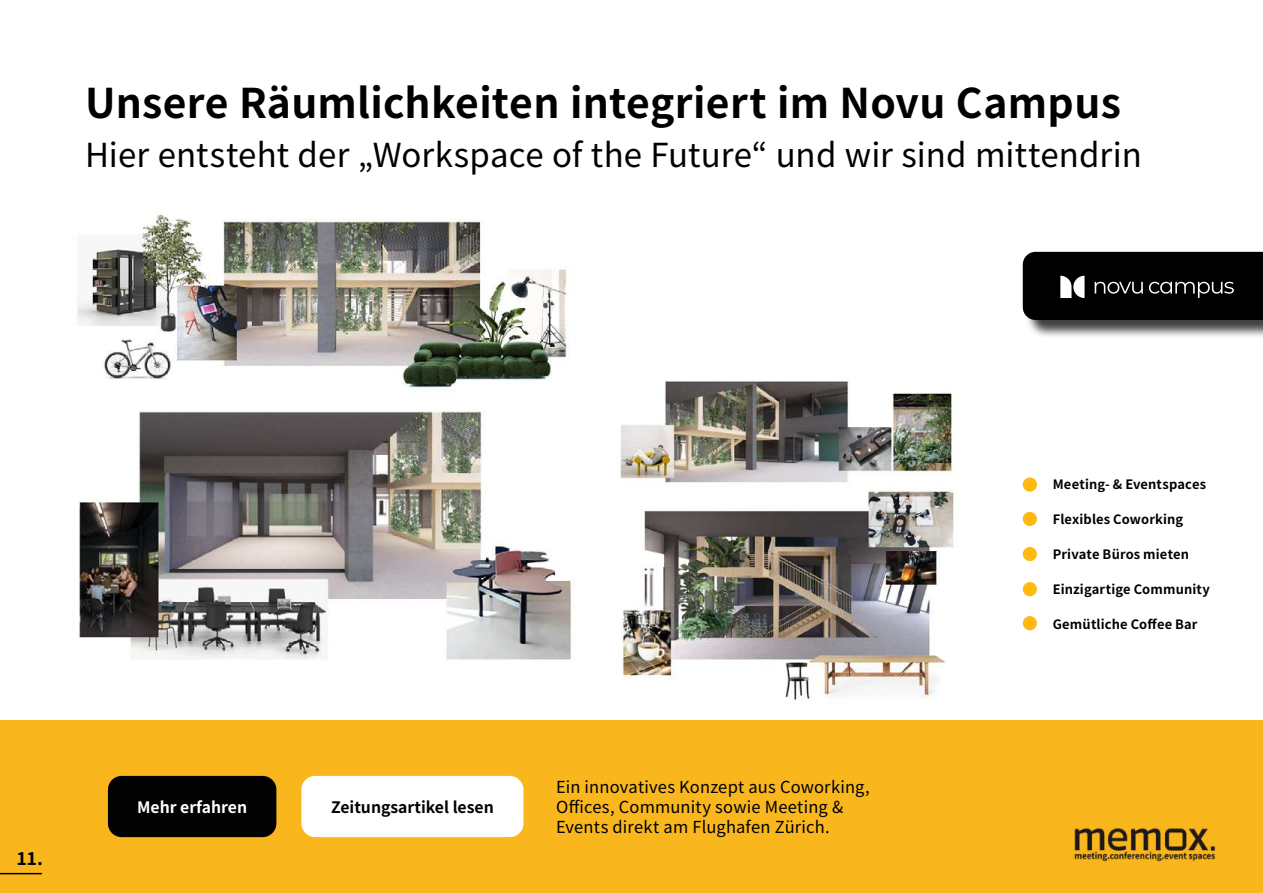
<style>
.page{position:relative;width:1263px;height:893px;background:#fff}
.page>*{position:absolute;margin:0;border:0;box-sizing:border-box;transform-origin:0 0}
.t1{font:700 40.8px "Noto Sans JP";letter-spacing:.005em;color:#000}
.t2{font:33px "Noto Sans JP";letter-spacing:.005em;color:#000}
.t3{font:700 17.85px "Noto Sans JP";color:#000}
.t4{font:16.5px/19.8px "Noto Sans JP";letter-spacing:.01em;color:#000}
.t5{font:700 15.75px "Noto Sans JP";color:#000}
.t6{font:700 15.75px "Noto Sans JP";color:#fff}
.t7{font:700 12.9px "Noto Sans JP";letter-spacing:.01em;color:#000}
</style>
<div class="page">
<img style="left:620px;top:381px;width:334px;height:319px">
<img style="left:77px;top:212px;width:496px;height:448px">
<div style="left:0;top:720px;width:1263px;height:173px;background:#fab71d"></div>
<hr style="left:0;top:873px;width:42px;height:1px;background:#000">
<div style="left:1024px;top:254px;width:239px;height:85px;background:#000;opacity:.75"></div>
<div style="left:109px;top:777px;width:167px;height:59px;background:#020203;border-radius:13px"></div>
<div style="left:108px;top:776px;width:168px;height:61px;border:2px solid #020203;border-radius:13px"></div>
<div style="left:302px;top:777px;width:221px;height:59px;background:#fff;border-radius:13px"></div>
<div style="left:301px;top:776px;width:222px;height:61px;border:2px solid #fff;border-radius:13px"></div>
<div style="left:1023px;top:582px;width:14px;height:14px;background:#ffb911;border-radius:50%"></div>
<div style="left:1023px;top:616px;width:14px;height:14px;background:#ffb911;border-radius:50%"></div>
<div style="left:1023px;top:547px;width:14px;height:14px;background:#ffb911;border-radius:50%"></div>
<div style="left:1023px;top:512px;width:14px;height:14px;background:#ffb911;border-radius:50%"></div>
<div style="left:1023px;top:477px;width:14px;height:15px;background:#ffb911;border-radius:50%"></div>
<svg style="left:1023px;top:252px;width:240px;height:68px;background:#0e0e0e"></svg>
<img style="left:1071px;top:828px;width:145px;height:34px">
<h1 class="t1" style="left:85px;top:80px;width:1037px">Unsere Räumlichkeiten integriert im Novu Campus</h1>
<h2 class="t2" style="left:85px;top:137px;width:1058px">Hier entsteht der „Workspace of the Future“ und wir sind mittendrin</h2>
<h3 class="t3" style="left:16px;top:849px;width:28px">11.</h3>
<p class="t6" style="left:137px;top:798px;width:111px">Mehr erfahren</p>
<p class="t5" style="left:331px;top:798px;width:164px">Zeitungsartikel lesen</p>
<p class="t4" style="left:556px;top:778px;width:315px">Ein innovatives Konzept aus Coworking,<br>Offices, Community sowie Meeting &amp;<br>Events direkt am Flughafen Zürich.</p>
<p class="t7" style="left:1053px;top:477px;width:155px">Meeting- &amp; Eventspaces</p>
<p class="t7" style="left:1053px;top:512px;width:132px">Flexibles Coworking</p>
<p class="t7" style="left:1053px;top:547px;width:138px">Private Büros mieten</p>
<p class="t7" style="left:1053px;top:582px;width:159px">Einzigartige Community</p>
<p class="t7" style="left:1053px;top:617px;width:146px">Gemütliche Coffee Bar</p>
</div>
